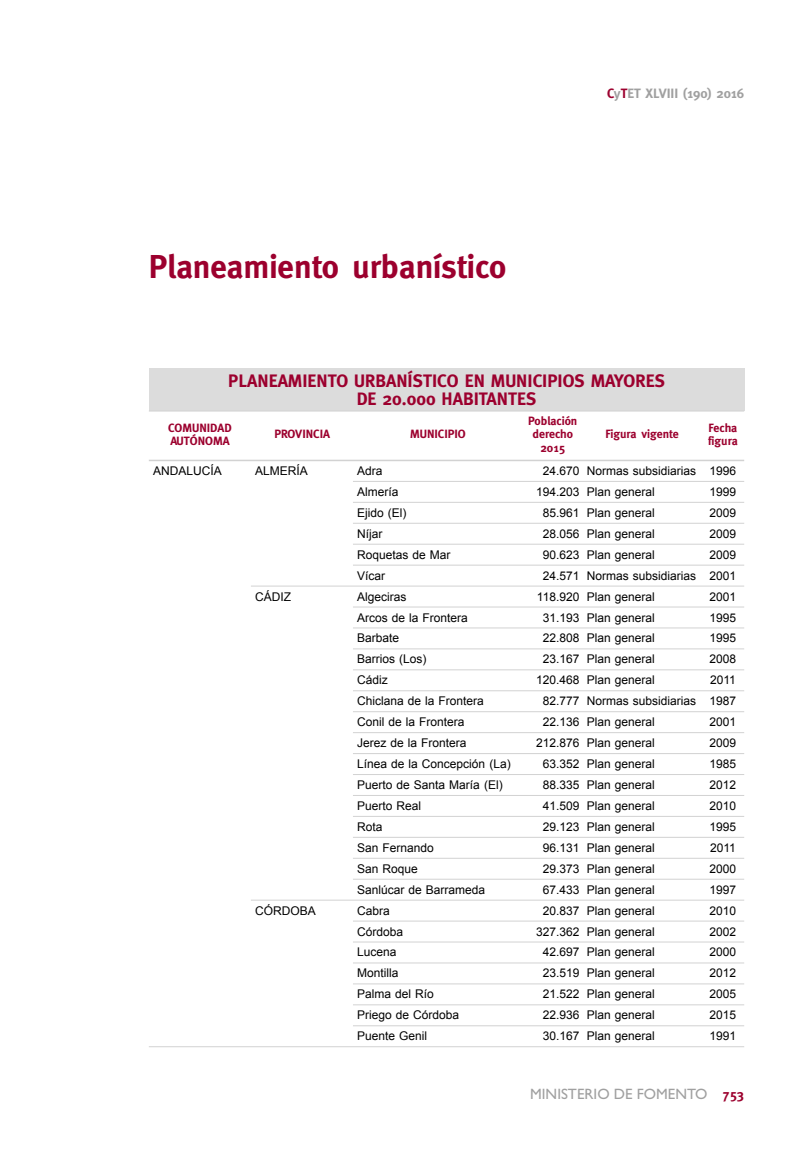
<style>
.page{position:relative;width:808px;height:1149px;background:#fff}
.page>*{position:absolute;margin:0;border:0;box-sizing:border-box;transform-origin:0 0}
.t1{font:700 33px "Meta";color:#9c002e}
.t2{font:700 18px/18px "Meta";color:#9c002e;text-align:center}
.t3{font:15px "Gill Sans";color:#a0a0a0}
.t4{font:700 13.5px "Meta";color:#a0a0a0}
.t5{font:12px "Arial";color:#000}
.t6{font:700 12px/13.5px "Meta";color:#9c002e}
.s1{color:#9c002e}
.s2{font-family:"Meta";font-weight:700;font-size:13.5px;color:#9c002e}
</style>
<div class="page">
<div style="left:149px;top:368px;width:595px;height:42px;background:#dcdcdc"></div>
<hr style="left:353px;top:481px;width:391px;height:1px;background:#d2d2d2">
<hr style="left:353px;top:502px;width:391px;height:1px;background:#d2d2d2">
<hr style="left:353px;top:522px;width:391px;height:1px;background:#d2d2d2">
<hr style="left:353px;top:543px;width:391px;height:1px;background:#d2d2d2">
<hr style="left:353px;top:564px;width:391px;height:1px;background:#d2d2d2">
<hr style="left:251px;top:585px;width:493px;height:1px;background:#d2d2d2">
<hr style="left:353px;top:606px;width:391px;height:1px;background:#d2d2d2">
<hr style="left:353px;top:627px;width:391px;height:1px;background:#d2d2d2">
<hr style="left:353px;top:648px;width:391px;height:1px;background:#d2d2d2">
<hr style="left:353px;top:669px;width:391px;height:1px;background:#d2d2d2">
<hr style="left:353px;top:690px;width:391px;height:1px;background:#d2d2d2">
<hr style="left:353px;top:711px;width:391px;height:1px;background:#d2d2d2">
<hr style="left:353px;top:732px;width:391px;height:1px;background:#d2d2d2">
<hr style="left:353px;top:753px;width:391px;height:1px;background:#d2d2d2">
<hr style="left:353px;top:774px;width:391px;height:1px;background:#d2d2d2">
<hr style="left:353px;top:794px;width:391px;height:1px;background:#d2d2d2">
<hr style="left:353px;top:815px;width:391px;height:1px;background:#d2d2d2">
<hr style="left:353px;top:836px;width:391px;height:1px;background:#d2d2d2">
<hr style="left:353px;top:857px;width:391px;height:1px;background:#d2d2d2">
<hr style="left:353px;top:878px;width:391px;height:1px;background:#d2d2d2">
<hr style="left:251px;top:899px;width:493px;height:1px;background:#d2d2d2">
<hr style="left:353px;top:920px;width:391px;height:1px;background:#d2d2d2">
<hr style="left:353px;top:941px;width:391px;height:1px;background:#d2d2d2">
<hr style="left:353px;top:962px;width:391px;height:1px;background:#d2d2d2">
<hr style="left:353px;top:983px;width:391px;height:1px;background:#d2d2d2">
<hr style="left:353px;top:1004px;width:391px;height:1px;background:#d2d2d2">
<hr style="left:353px;top:1025px;width:391px;height:1px;background:#d2d2d2">
<hr style="left:149px;top:1045px;width:595px;height:1px;background:#d2d2d2">
<hr style="left:149px;top:410px;width:595px;height:1px;background:#d2d2d2">
<hr style="left:149px;top:459px;width:595px;height:2px;background:#d2d2d2">
<h1 class="t1" style="left:149px;top:253px;width:359px">Planeamiento urbanístico</h1>
<p class="t4" style="left:607px;top:88px;width:139px"><span class="s1">C</span>y<span class="s1">T</span>ET XLVIII (190) 2016</p>
<h2 class="t2" style="left:228px;top:372px;width:438px">PLANEAMIENTO URBANÍSTICO EN MUNICIPIOS MAYORES<br>DE 20.000 HABITANTES</h2>
<p class="t6" style="left:168px;top:421px;width:65px">COMUNIDAD<br>AUTÓNOMA</p>
<p class="t6" style="left:274px;top:428px;width:57px">PROVINCIA</p>
<p class="t6" style="left:410px;top:428px;width:57px">MUNICIPIO</p>
<p class="t6" style="left:528px;top:414px;width:51px;text-align:center">Población derecho<br>2015</p>
<p class="t6" style="left:605px;top:428px;width:75px">Figura vigente</p>
<p class="t6" style="left:708px;top:421px;width:31px">Fecha figura</p>
<p class="t5" style="left:153px;top:464px;width:70px">ANDALUCÍA</p>
<p class="t5" style="left:255px;top:464px;width:54px">ALMERÍA</p>
<p class="t5" style="left:357px;top:464px;width:27px">Adra</p>
<p class="t5" style="left:543px;top:464px;width:195px">24.670 Normas subsidiarias 1996</p>
<p class="t5" style="left:357px;top:485px;width:43px">Almería</p>
<p class="t5" style="left:536px;top:485px;width:120px">194.203 Plan general</p>
<p class="t5" style="left:709px;top:485px;width:28px">1999</p>
<p class="t5" style="left:357px;top:506px;width:51px">Ejido (El)</p>
<p class="t5" style="left:543px;top:506px;width:114px">85.961 Plan general</p>
<p class="t5" style="left:709px;top:506px;width:28px">2009</p>
<p class="t5" style="left:357px;top:527px;width:27px">Níjar</p>
<p class="t5" style="left:543px;top:527px;width:114px">28.056 Plan general</p>
<p class="t5" style="left:709px;top:527px;width:28px">2009</p>
<p class="t5" style="left:357px;top:547px;width:95px">Roquetas de Mar</p>
<p class="t5" style="left:543px;top:547px;width:114px">90.623 Plan general</p>
<p class="t5" style="left:709px;top:547px;width:28px">2009</p>
<p class="t5" style="left:357px;top:568px;width:30px">Vícar</p>
<p class="t5" style="left:543px;top:568px;width:195px">24.571 Normas subsidiarias 2001</p>
<p class="t5" style="left:255px;top:589px;width:37px">CÁDIZ</p>
<p class="t5" style="left:357px;top:589px;width:51px">Algeciras</p>
<p class="t5" style="left:537px;top:589px;width:119px">118.920 Plan general</p>
<p class="t5" style="left:709px;top:589px;width:28px">2001</p>
<p class="t5" style="left:357px;top:610px;width:112px">Arcos de la Frontera</p>
<p class="t5" style="left:543px;top:610px;width:114px">31.193 Plan general</p>
<p class="t5" style="left:709px;top:610px;width:28px">1995</p>
<p class="t5" style="left:357px;top:631px;width:44px">Barbate</p>
<p class="t5" style="left:543px;top:631px;width:114px">22.808 Plan general</p>
<p class="t5" style="left:709px;top:631px;width:28px">1995</p>
<p class="t5" style="left:357px;top:652px;width:71px">Barrios (Los)</p>
<p class="t5" style="left:543px;top:652px;width:114px">23.167 Plan general</p>
<p class="t5" style="left:709px;top:652px;width:28px">2008</p>
<p class="t5" style="left:357px;top:673px;width:32px">Cádiz</p>
<p class="t5" style="left:536px;top:673px;width:120px">120.468 Plan general</p>
<p class="t5" style="left:710px;top:673px;width:27px">2011</p>
<p class="t5" style="left:357px;top:694px;width:128px">Chiclana de la Frontera</p>
<p class="t5" style="left:543px;top:694px;width:195px">82.777 Normas subsidiarias 1987</p>
<p class="t5" style="left:357px;top:715px;width:109px">Conil de la Frontera</p>
<p class="t5" style="left:543px;top:715px;width:114px">22.136 Plan general</p>
<p class="t5" style="left:709px;top:715px;width:28px">2001</p>
<p class="t5" style="left:357px;top:736px;width:111px">Jerez de la Frontera</p>
<p class="t5" style="left:536px;top:736px;width:120px">212.876 Plan general</p>
<p class="t5" style="left:709px;top:736px;width:28px">2009</p>
<p class="t5" style="left:357px;top:757px;width:155px">Línea de la Concepción (La)</p>
<p class="t5" style="left:543px;top:757px;width:114px">63.352 Plan general</p>
<p class="t5" style="left:709px;top:757px;width:28px">1985</p>
<p class="t5" style="left:357px;top:778px;width:147px">Puerto de Santa María (El)</p>
<p class="t5" style="left:543px;top:778px;width:114px">88.335 Plan general</p>
<p class="t5" style="left:709px;top:778px;width:28px">2012</p>
<p class="t5" style="left:357px;top:798px;width:66px">Puerto Real</p>
<p class="t5" style="left:543px;top:798px;width:114px">41.509 Plan general</p>
<p class="t5" style="left:709px;top:798px;width:28px">2010</p>
<p class="t5" style="left:357px;top:819px;width:27px">Rota</p>
<p class="t5" style="left:543px;top:819px;width:114px">29.123 Plan general</p>
<p class="t5" style="left:709px;top:819px;width:28px">1995</p>
<p class="t5" style="left:357px;top:840px;width:78px">San Fernando</p>
<p class="t5" style="left:543px;top:840px;width:114px">96.131 Plan general</p>
<p class="t5" style="left:710px;top:840px;width:27px">2011</p>
<p class="t5" style="left:357px;top:861px;width:62px">San Roque</p>
<p class="t5" style="left:543px;top:861px;width:114px">29.373 Plan general</p>
<p class="t5" style="left:709px;top:861px;width:28px">2000</p>
<p class="t5" style="left:357px;top:882px;width:130px">Sanlúcar de Barrameda</p>
<p class="t5" style="left:543px;top:882px;width:114px">67.433 Plan general</p>
<p class="t5" style="left:709px;top:882px;width:28px">1997</p>
<p class="t5" style="left:255px;top:903px;width:62px">CÓRDOBA</p>
<p class="t5" style="left:357px;top:903px;width:34px">Cabra</p>
<p class="t5" style="left:543px;top:903px;width:114px">20.837 Plan general</p>
<p class="t5" style="left:709px;top:903px;width:28px">2010</p>
<p class="t5" style="left:357px;top:924px;width:48px">Córdoba</p>
<p class="t5" style="left:536px;top:924px;width:120px">327.362 Plan general</p>
<p class="t5" style="left:709px;top:924px;width:28px">2002</p>
<p class="t5" style="left:357px;top:945px;width:41px">Lucena</p>
<p class="t5" style="left:543px;top:945px;width:114px">42.697 Plan general</p>
<p class="t5" style="left:709px;top:945px;width:28px">2000</p>
<p class="t5" style="left:357px;top:966px;width:43px">Montilla</p>
<p class="t5" style="left:543px;top:966px;width:114px">23.519 Plan general</p>
<p class="t5" style="left:709px;top:966px;width:28px">2012</p>
<p class="t5" style="left:357px;top:987px;width:78px">Palma del Río</p>
<p class="t5" style="left:543px;top:987px;width:114px">21.522 Plan general</p>
<p class="t5" style="left:709px;top:987px;width:28px">2005</p>
<p class="t5" style="left:357px;top:1008px;width:104px">Priego de Córdoba</p>
<p class="t5" style="left:543px;top:1008px;width:114px">22.936 Plan general</p>
<p class="t5" style="left:709px;top:1008px;width:28px">2015</p>
<p class="t5" style="left:357px;top:1028px;width:72px">Puente Genil</p>
<p class="t5" style="left:543px;top:1028px;width:114px">30.167 Plan general</p>
<p class="t5" style="left:709px;top:1028px;width:28px">1991</p>
<p class="t3" style="left:530px;top:1088px;width:216px">MINISTERIO DE FOMENTO <span class="s2">753</span></p>
</div>
